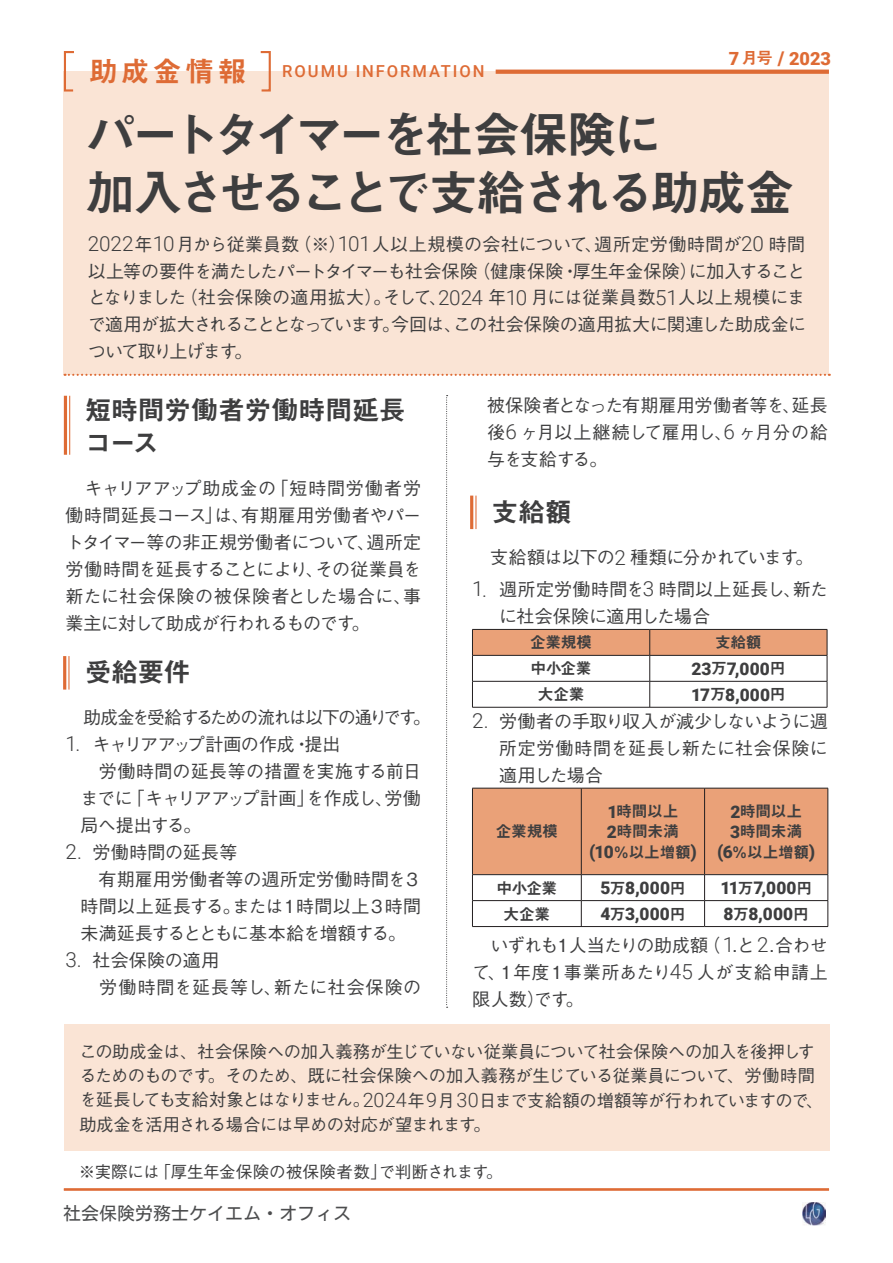
<style>
.page{position:relative;width:893px;height:1263px;background:#fff}
.page>*{position:absolute;margin:0;border:0;box-sizing:border-box;transform-origin:0 0}
.t1{font:49.5px/58.5px "Midashi Go Pr 6 N MB31 90 msp RKSJ H";letter-spacing:-.115em;color:#3e3e3f}
.t2{font:27px/33px "Midashi Go Pr 6 N MB31 90 msp RKSJ H";letter-spacing:-.015em;color:#3e3e3f}
.t3{font:900 18.15px "Roboto";color:#de6b35}
.t4{font:18px/27px "Gothic BBB Pr 6 N Medium 90 msp RKSJ H";letter-spacing:-.01em;color:#3e3e3f;text-align:justify}
.t5{font:18px/27px "Gothic BBB Pr 6 N Medium 90 msp RKSJ H";letter-spacing:.01em;color:#3e3e3f}
.t6{font:18px/27px "Gothic BBB Pr 6 N Medium 90 msp RKSJ H";letter-spacing:.015em;color:#3e3e3f}
.t7{font:18px "Gothic BBB Pr 6 N Medium 90 msp RKSJ H";letter-spacing:-.05em;color:#3e3e3f}
.t8{font:18px "Motoya L Cedar W3 90 ms RKSJ H";color:#4c4d4e}
.t9{font:17.85px "Gothic BBB Pr 6 N Medium 90 msp RKSJ H";letter-spacing:-.105em;color:#3e3e3f}
.t10{font:17.25px/24.5px "Gothic BBB Pr 6 N Medium 90 msp RKSJ H";letter-spacing:-.03em;color:#3e3e3f}
.t11{font:900 17.25px "Roboto";letter-spacing:.01em;color:#3e3e3f}
.t12{font:16.5px "Gothic BBB Pr 6 N Medium 90 msp RKSJ H";letter-spacing:-.005em;color:#3e3e3f}
.t13{font:500 16.5px "Roboto";letter-spacing:.12em;color:#de6b35}
.t14{font:15.75px/20.2px "Midashi Go Pr 6 N MB31 90 msp RKSJ H";letter-spacing:-.025em;color:#3e3e3f;text-align:center}
.s1{font-family:"Midashi Go Pr 6 N MB31 90 msp RKSJ H";font-weight:400;font-size:16.5px}
.s2{font-size:18.9px}
.s3{font-family:"Midashi Go Pr 6 N MB31 90 msp RKSJ H";font-weight:400;font-size:28.8px}
.s4{font-family:"Roboto";font-weight:300;font-size:20.7px}
.s5{font-family:"Roboto";font-weight:300;font-size:20.55px}
.s6{font-family:"Midashi Go Pr 6 N MB31 90 msp RKSJ H";font-weight:400;font-size:15.75px}
.s7{font-size:18.15px}
.s8{font-family:"Roboto";font-weight:900;font-size:17.25px}
.s9{font-family:"Roboto";font-weight:900;font-size:18.15px}
.s10{font-family:"Roboto";font-weight:300;font-size:19.8px}
</style>
<div class="page">
<img style="left:802px;top:1202px;width:23px;height:23px">
<svg style="left:472px;top:629px;width:356px;height:78px"></svg>
<hr style="left:472px;top:707px;width:355px;height:1px;background:#231f20">
<svg style="left:472px;top:788px;width:356px;height:138px"></svg>
<hr style="left:472px;top:926px;width:232px;height:1px;background:#231f20">
<hr style="left:704px;top:926px;width:124px;height:1px;background:#231f20">
<div style="left:65px;top:1024px;width:765px;height:127px;background:#fae4d5"></div>
<div style="left:64px;top:72px;width:765px;height:303px;background:#fae4d5"></div>
<svg style="left:65px;top:374px;width:765px;height:2px"></svg>
<svg style="left:496px;top:70px;width:333px;height:4px"></svg>
<svg style="left:63px;top:51px;width:13px;height:42px"></svg>
<svg style="left:259px;top:51px;width:13px;height:41px"></svg>
<hr style="left:64px;top:1188px;width:765px;height:3px;background:#de6b35">
<hr style="left:475px;top:496px;width:1px;height:33px;background:#de6b35">
<hr style="left:470px;top:496px;width:3px;height:33px;background:#de6b35">
<hr style="left:68px;top:656px;width:1px;height:34px;background:#de6b35">
<hr style="left:63px;top:656px;width:3px;height:34px;background:#de6b35">
<hr style="left:69px;top:396px;width:1px;height:59px;background:#de6b35">
<hr style="left:64px;top:396px;width:3px;height:59px;background:#de6b35">
<svg style="left:446px;top:395px;width:2px;height:613px"></svg>
<p class="t3" style="left:729px;top:48px;width:104px">7<span class="s1">月号</span> <span class="s2">/</span> 2023</p>
<p class="t13" style="left:89px;top:62px;width:397px"><span class="s3">助成金情報　</span>ROUMU INFORMATION</p>
<h1 class="t1" style="left:86px;top:112px;width:710px">パートタイマーを社会保険に<br>加入させることで支給される助成金</h1>
<p class="t4" style="left:88px;top:233px;width:720px"><span class="s4">2022</span>年<span class="s4">10</span>月から従業員数（※）<span class="s4">101</span>人以上規模の会社について、週所定労働時間が<span class="s4">20</span> 時間以上等の要件を満たしたパートタイマーも社会保険（健康保険・厚生年金保険）に加入することとなりました（社会保険の適用拡大）。そして、<span class="s4">2024</span> 年<span class="s4">10</span> 月には従業員数<span class="s4">51</span>人以上規模にまで適用が拡大されることとなっています。今回は、この社会保険の適用拡大に関連した助成金について取り上げます。</p>
<p class="t4" style="left:487px;top:394px;width:342px">被保険者となった有期雇用労働者等を、延長後<span class="s4">6</span> ヶ月以上継続して雇用し、<span class="s4">6</span> ヶ月分の給与を支給する。</p>
<h2 class="t2" style="left:491px;top:499px;width:82px">支給額</h2>
<p class="t7" style="left:472px;top:551px;width:343px">　支給額は以下の<span class="s4">2</span> 種類に分かれています。</p>
<p class="t5" style="left:499px;top:578px;width:330px;text-indent:-27px"><span class="s4">1</span><span class="s5">.</span> 週所定労働時間を<span class="s4">3</span> 時間以上延長し、新たに社会保険に適用した場合</p>
<p class="t14" style="left:530px;top:634px;width:63px">企業規模</p>
<p class="t14" style="left:715px;top:634px;width:48px">支給額</p>
<p class="t14" style="left:531px;top:660px;width:63px">中小企業</p>
<p class="t11" style="left:691px;top:659px;width:96px">23<span class="s6">万</span>7<span class="s7">,</span>000<span class="s6">円</span></p>
<p class="t14" style="left:538px;top:686px;width:48px">大企業</p>
<p class="t11" style="left:691px;top:685px;width:96px">17<span class="s6">万</span>8<span class="s7">,</span>000<span class="s6">円</span></p>
<p class="t4" style="left:499px;top:710px;width:330px;text-indent:-27px"><span class="s4">2</span><span class="s5">.</span> 労働者の手取り収入が減少しないように週所定労働時間を延長し新たに社会保険に適用した場合</p>
<h2 class="t2" style="left:85px;top:397px;width:323px">短時間労働者労働時間延長コース</h2>
<p class="t4" style="left:66px;top:477px;width:357px">　キャリアアップ助成金の「短時間労働者労働時間延長コース」は、有期雇用労働者やパートタイマー等の非正規労働者について、週所定労働時間を延長することにより、その従業員を新たに社会保険の被保険者とした場合に、事業主に対して助成が行われるものです。</p>
<h2 class="t2" style="left:85px;top:659px;width:108px">受給要件</h2>
<p class="t9" style="left:83px;top:710px;width:349px">助成金を受給するための流れは以下の通りです。</p>
<p class="t4" style="left:80px;top:733px;width:342px;text-align:left;text-indent:-15px"><span class="s4">1</span><span class="s5">.</span> キャリアアップ計画の作成・提出<br>　労働時間の延長等の措置を実施する前日までに「キャリアアップ計画」を作成し、労働局へ提出する。</p>
<p class="t4" style="left:80px;top:841px;width:342px;text-align:left;text-indent:-15px"><span class="s4">2</span><span class="s5">.</span> 労働時間の延長等<br>　有期雇用労働者等の週所定労働時間を３時間以上延長する。または１時間以上３時間未満延長するとともに基本給を増額する。</p>
<p class="t6" style="left:80px;top:949px;width:342px;text-indent:-15px"><span class="s4">3</span><span class="s5">.</span> 社会保険の適用<br>　労働時間を延長等し、新たに社会保険の</p>
<p class="t14" style="left:589px;top:803px;width:109px"><span class="s8">1</span>時間以上<br><span class="s8">2</span>時間未満<br><span class="s9">(</span><span class="s8">10</span>％以上増額<span class="s9">)</span></p>
<p class="t14" style="left:717px;top:803px;width:99px"><span class="s8">2</span>時間以上<br><span class="s8">3</span>時間未満<br><span class="s9">(</span><span class="s8">6</span>％以上増額<span class="s9">)</span></p>
<p class="t14" style="left:496px;top:823px;width:63px">企業規模</p>
<p class="t14" style="left:496px;top:880px;width:63px">中小企業</p>
<p class="t11" style="left:600px;top:878px;width:87px">5<span class="s6">万</span>8<span class="s7">,</span>000<span class="s6">円</span></p>
<p class="t11" style="left:720px;top:878px;width:93px">11<span class="s6">万</span>7<span class="s7">,</span>000<span class="s6">円</span></p>
<p class="t14" style="left:503px;top:906px;width:48px">大企業</p>
<p class="t11" style="left:600px;top:904px;width:87px">4<span class="s6">万</span>3<span class="s7">,</span>000<span class="s6">円</span></p>
<p class="t11" style="left:724px;top:904px;width:87px">8<span class="s6">万</span>8<span class="s7">,</span>000<span class="s6">円</span></p>
<p class="t4" style="left:472px;top:934px;width:357px">　いずれも１人当たりの助成額（ <span class="s4">1</span>．と <span class="s4">2</span>．合わせて、１年度１事業所あたり<span class="s4">45</span> 人が支給申請上限人数）です。</p>
<p class="t10" style="left:79px;top:1041px;width:745px">この助成金は、社会保険への加入義務が生じていない従業員について社会保険への加入を後押しするためのものです。そのため、既に社会保険への加入義務が生じている従業員について、労働時間を延長しても支給対象とはなりません。<span class="s10">2024</span>年<span class="s10">9</span>月<span class="s10">30</span>日まで支給額の増額等が行われていますので、助成金を活用される場合には早めの対応が望まれます。</p>
<p class="t12" style="left:79px;top:1166px;width:425px">※実際には「厚生年金保険の被保険者数」で判断されます。</p>
<p class="t8" style="left:63px;top:1204px;width:289px">社会保険労務士ケイエム・オフィス</p>
</div>
